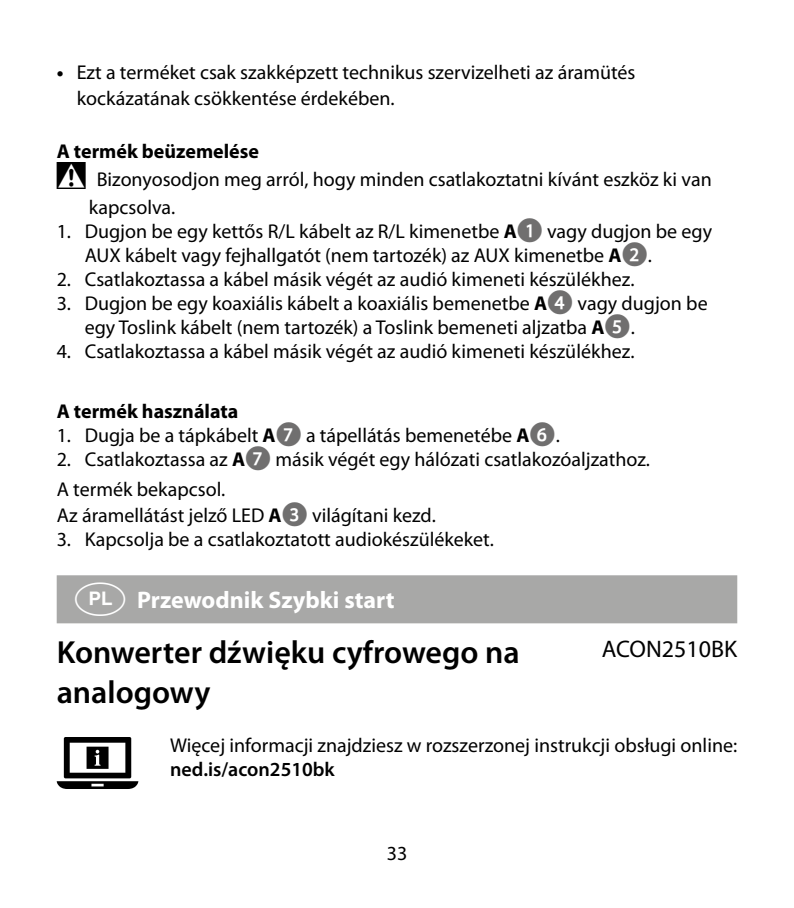
<style>
.page{position:relative;width:794px;height:908px;background:#fff}
.page>*{position:absolute;margin:0;border:0;box-sizing:border-box;transform-origin:0 0}
.t1{font:600 32px/40px "Myriad Pro";color:#000}
.t2{font:700 24px "Myriad Pro";color:#fff}
.t3{font:24px "Myriad Pro";color:#000}
.t4{font:20px/24px "Myriad Pro";color:#000}
.t5{font:700 20px "Myriad Pro";color:#000}
.t6{font:600 20px "Myriad Pro";color:#000}
.s1{font-weight:700}
.s2{font-family:"Manualise Call out Closed Glyphs Bold Bold";font-size:24px;color:#706f6f}
.s3{font-family:"manualise countrycodes";font-weight:400;font-size:48px}
</style>
<div class="page">
<div style="left:57px;top:575px;width:680px;height:48px;background:#a8a8a7"></div>
<svg style="left:57px;top:737px;width:81px;height:51px"></svg>
<p class="t4" style="left:77px;top:59px;width:560px;line-height:26px;text-indent:-20px"><span class="s1">•</span> Ezt a terméket csak szakképzett technikus szervizelheti az áramütés kockázatának csökkentése érdekében.</p>
<p class="t5" style="left:57px;top:138px;width:204px">A termék beüzemelése</p>
<p class="t4" style="left:89px;top:164px;width:624px;line-height:28px;text-indent:8px">Bizonyosodjon meg arról, hogy minden csatlakoztatni kívánt eszköz ki van kapcsolva.</p>
<p class="t4" style="left:85px;top:218px;width:629px;text-indent:-28px">1. Dugjon be egy kettős R/L kábelt az R/L kimenetbe <span class="s1">A</span><span class="s2">1</span> vagy dugjon be egy<br>AUX kábelt vagy fejhallgatót (nem tartozék) az AUX kimenetbe <span class="s1">A</span><span class="s2">2</span>.</p>
<p class="t4" style="left:57px;top:266px;width:579px">2. Csatlakoztassa a kábel másik végét az audió kimeneti készülékhez.</p>
<p class="t4" style="left:85px;top:290px;width:624px;text-indent:-28px">3. Dugjon be egy koaxiális kábelt a koaxiális bemenetbe <span class="s1">A</span><span class="s2">4</span> vagy dugjon be egy Toslink kábelt (nem tartozék) a Toslink bemeneti aljzatba <span class="s1">A</span><span class="s2">5</span>.</p>
<p class="t4" style="left:57px;top:338px;width:579px">4. Csatlakoztassa a kábel másik végét az audió kimeneti készülékhez.</p>
<p class="t5" style="left:57px;top:398px;width:183px">A termék használata</p>
<p class="t4" style="left:57px;top:422px;width:504px">1. Dugja be a tápkábelt <span class="s1">A</span><span class="s2">7</span> a tápellátás bemenetébe <span class="s1">A</span><span class="s2">6</span>.</p>
<p class="t4" style="left:57px;top:443px;width:595px;line-height:30px">2. Csatlakoztassa az <span class="s1">A</span><span class="s2">7</span> másik végét egy hálózati csatlakozóaljzathoz.<br>A termék bekapcsol.</p>
<p class="t4" style="left:57px;top:502px;width:380px">Az áramellátást jelző LED <span class="s1">A</span><span class="s2">3</span> világítani kezd.</p>
<p class="t4" style="left:57px;top:526px;width:439px">3. Kapcsolja be a csatlakoztatott audiokészülékeket.</p>
<p class="t2" style="left:68px;top:584px;width:328px"><span class="s3">n</span> Przewodnik Szybki start</p>
<h1 class="t1" style="left:57px;top:631px;width:464px">Konwerter dźwięku cyfrowego na analogowy</h1>
<p class="t3" style="left:602px;top:634px;width:137px">ACON2510BK</p>
<p class="t4" style="left:170px;top:732px;width:568px">Więcej informacji znajdziesz w rozszerzonej instrukcji obsługi online:</p>
<p class="t6" style="left:170px;top:756px;width:166px">ned.is/acon2510bk</p>
<p class="t4" style="left:387px;top:840px;width:22px">33</p>
</div>
